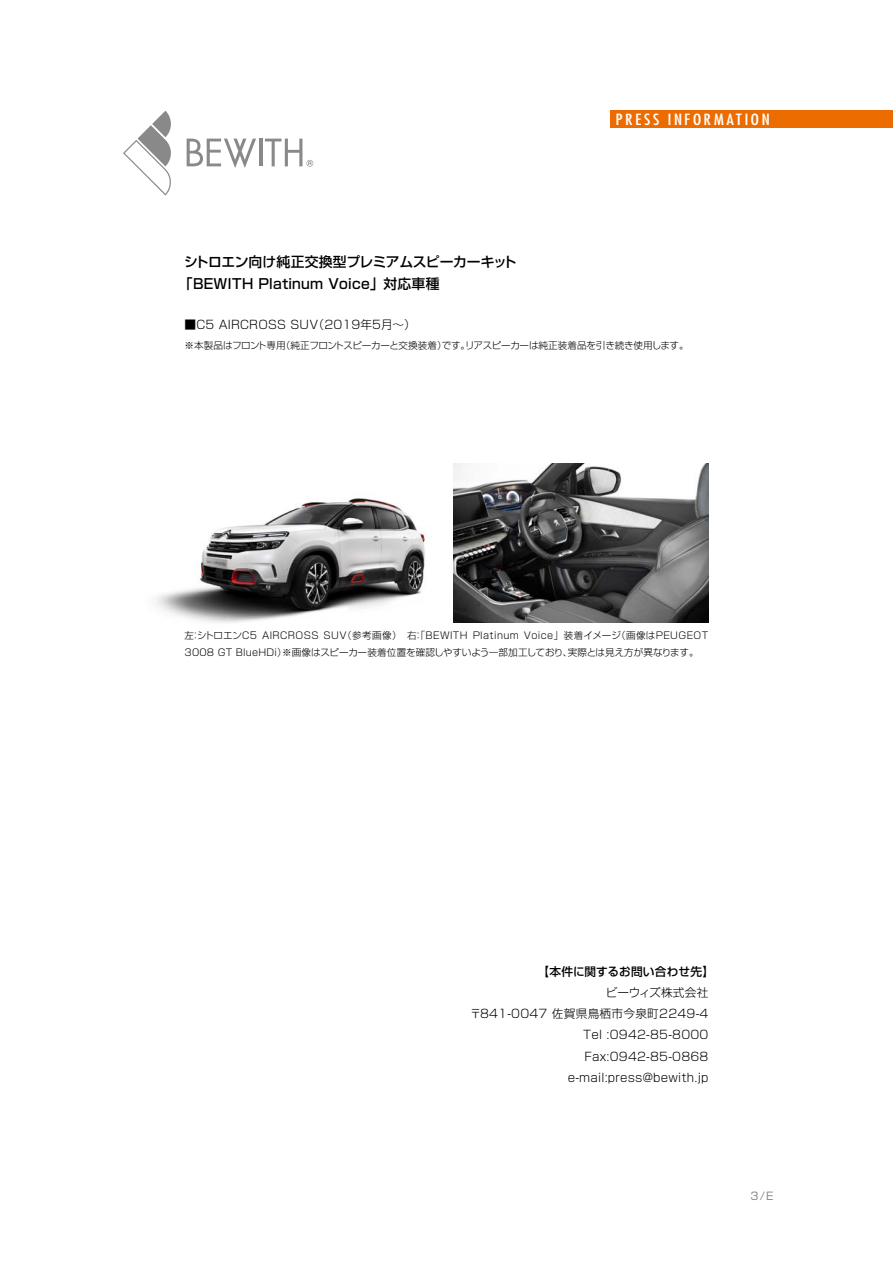
<style>
.page{position:relative;width:893px;height:1263px;background:#fff}
.page>*{position:absolute;margin:0;border:0;box-sizing:border-box;transform-origin:0 0}
.t1{font:14.85px "Kudos Cond SSK";letter-spacing:.15em;color:#fff;scale:1.2 1}
.t2{font:500 13.8px/21.3px "Shin Go Pro";letter-spacing:.02em;color:#000}
.t3{font:300 11.7px/21.3px "Shin Go Pro";letter-spacing:.02em;color:#000;text-align:right}
.t4{font:500 11.7px "Shin Go Pro";letter-spacing:.01em;color:#000}
.t5{font:10.65px "Shin Go Pro";color:#898989}
.t6{font:300 9.6px/17px "Shin Go Pro";letter-spacing:.01em;color:#000}
.t7{font:300 9.6px "Shin Go Pro";letter-spacing:.04em;color:#000}
.t8{font:300 9.6px "Shin Go Pro";letter-spacing:-.02em;color:#000}
.t9{font:300 9.6px "Shin Go Pro";letter-spacing:-.04em;color:#000}
.t10{font:300 9.6px "Shin Go Pro";letter-spacing:-.045em;color:#000}
</style>
<div class="page">
<svg style="left:123px;top:111px;width:48px;height:85px"></svg>
<svg style="left:187px;top:139px;width:69px;height:29px"></svg>
<hr style="left:259px;top:139px;width:3px;height:27px;background:#898989">
<svg style="left:265px;top:139px;width:48px;height:28px"></svg>
<div style="left:610px;top:111px;width:283px;height:17px;background:#ed6c00"></div>
<img style="left:156px;top:498px;width:270px;height:125px">
<img style="left:453px;top:463px;width:255px;height:160px">
<p class="t2" style="left:179px;top:250px;width:339px;text-indent:5px">シトロエン向け純正交換型プレミアムスピーカーキット「BEWITH Platinum Voice」対応車種</p>
<p class="t3" style="left:313px;top:313px;width:105px">（2019年5月〜(</p>
<p class="t3" style="left:185px;top:313px;width:135px">■C5 AIRCROSS SUV</p>
<p class="t1" style="left:616px;top:110px;width:37px">PRESS</p>
<p class="t1" style="left:668px;top:110px;width:86px">INFORMATION</p>
<p class="t9" style="left:281px;top:337px;width:167px">（純正フロントスピーカーと交換装着）</p>
<p class="t8" style="left:465px;top:337px;width:225px">リアスピーカーは純正装着品を引き続き使用します。</p>
<p class="t10" style="left:185px;top:337px;width:103px">※本製品はフロント専用</p>
<p class="t6" style="left:442px;top:335px;width:30px">です。</p>
<p class="t7" style="left:524px;top:627px;width:99px">Voice」装着イメージ</p>
<p class="t6" style="left:414px;top:625px;width:56px">「： BEWITH</p>
<p class="t6" style="left:342px;top:625px;width:76px">（参考画像）　右</p>
<p class="t7" style="left:616px;top:627px;width:94px">（画像はPEUGEOT</p>
<p class="t6" style="left:185px;top:625px;width:74px">左シトロエンC5</p>
<p class="t7" style="left:262px;top:627px;width:58px">AIRCROSS</p>
<p class="t6" style="left:324px;top:625px;width:25px">SUV</p>
<p class="t7" style="left:473px;top:627px;width:48px">Platinum</p>
<p class="t6" style="left:185px;top:625px;width:516px;text-indent:6px">：<br>3008 GT BlueHDi）※画像はスピーカー装着位置を確認しやすいよう一部加工しており実際とは見え方が異なります。</p>
<p class="t6" style="left:563px;top:642px;width:11px">、</p>
<p class="t4" style="left:537px;top:961px;width:178px">【本件に関するお問い合わせ先【</p>
<p class="t3" style="left:470px;top:980px;width:240px">ビーウィズ株式会社<br>〒841-0047 佐賀県鳥栖市今泉町2249-4<br>Tel :0942-85-8000<br>Fax:0942-85-0868 e-mail:press@bewith j p.</p>
<p class="t5" style="left:751px;top:1187px;width:24px">3/E</p>
</div>
